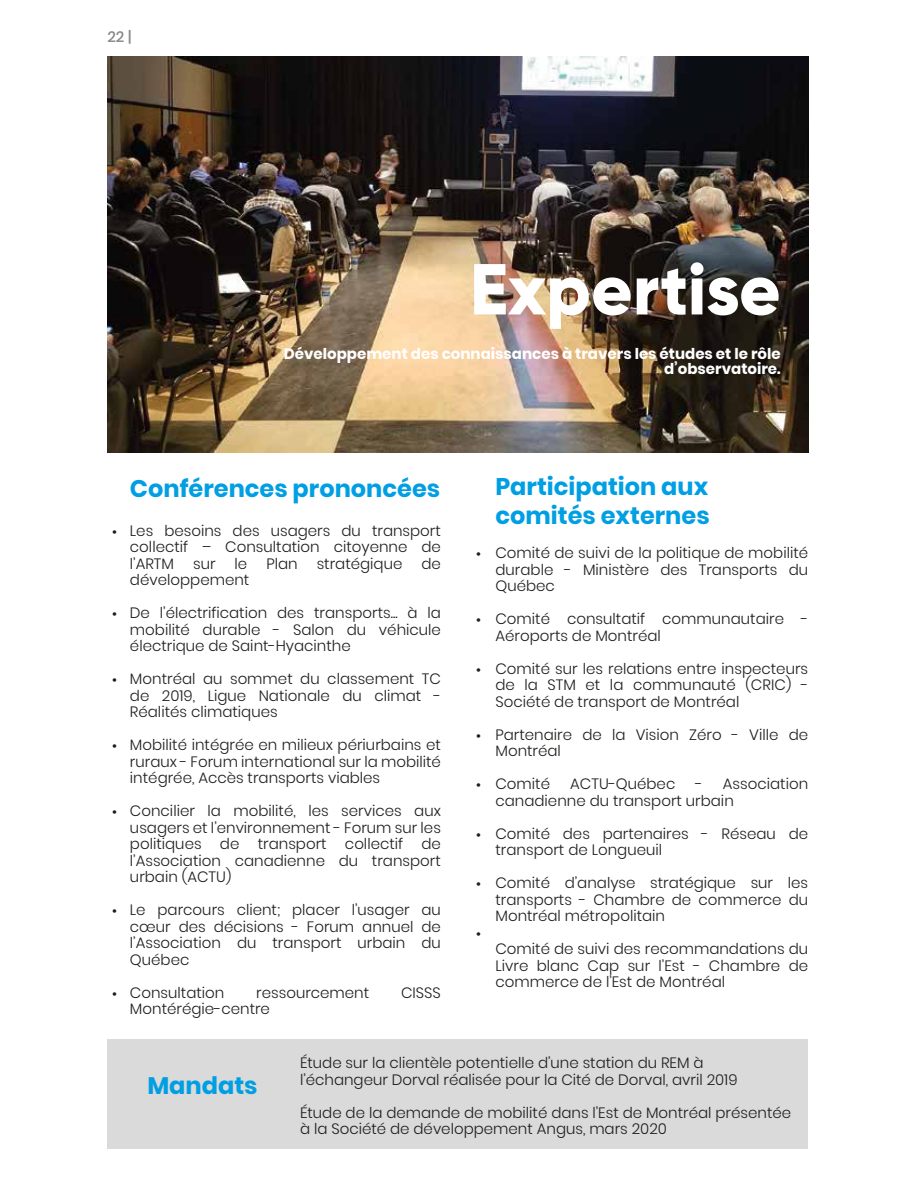
<style>
.page{position:relative;width:918px;height:1188px;background:#fff}
.page>*{position:absolute;margin:0;border:0;box-sizing:border-box;transform-origin:0 0}
.t1{font:800 72px "Gilroy";color:#fff}
.t2{font:700 24px/28.8px "Poppins";color:#009fe3}
.t3{font:300 15px/16.5px "Poppins";color:#1d1d1b;text-align:justify}
.t4{font:700 15px/15px "Poppins";color:#fff;text-align:right}
.t5{font:500 15px "Poppins";color:#878787}
</style>
<div class="page">
<img style="left:107px;top:57px;width:701px;height:395px">
<div style="left:107px;top:1040px;width:701px;height:109px;background:#dadada"></div>
<p class="t5" style="left:107px;top:28px;width:25px">22 |</p>
<h1 class="t1" style="left:470px;top:244px;width:312px">Expertise</h1>
<p class="t4" style="left:284px;top:347px;width:498px">Développement des connaissances à travers les études et le rôle d’observatoire.</p>
<p class="t3" style="left:112px;top:523px;width:6px">•</p>
<p class="t3" style="left:112px;top:606px;width:6px">•</p>
<p class="t3" style="left:112px;top:672px;width:6px">•</p>
<p class="t3" style="left:112px;top:738px;width:6px">•</p>
<p class="t3" style="left:112px;top:804px;width:6px">•</p>
<p class="t3" style="left:112px;top:903px;width:6px">•</p>
<p class="t3" style="left:112px;top:985px;width:6px">•</p>
<h2 class="t2" style="left:130px;top:474px;width:312px">Conférences prononcées</h2>
<p class="t3" style="left:130px;top:522px;width:312px">Les besoins des usagers du transport collectif – Consultation citoyenne de l’ARTM</p>
<p class="t3" style="left:193px;top:555px;width:24px">sur</p>
<p class="t3" style="left:235px;top:555px;width:14px">le</p>
<p class="t3" style="left:266px;top:555px;width:33px">Plan</p>
<p class="t3" style="left:317px;top:555px;width:87px">stratégique</p>
<p class="t3" style="left:421px;top:555px;width:21px">de</p>
<p class="t3" style="left:130px;top:572px;width:121px">développement</p>
<p class="t3" style="left:130px;top:605px;width:313px">De l’électrification des transports... à la mobilité durable - Salon du véhicule électrique de Saint-Hyacinthe</p>
<p class="t3" style="left:130px;top:671px;width:312px">Montréal au sommet du classement TC de 2019, Ligue Nationale du climat - Réalités climatiques</p>
<p class="t3" style="left:130px;top:737px;width:312px">Mobilité intégrée en milieux périurbains et ruraux - Forum international sur la mobilité intégrée, Accès transports viables</p>
<p class="t3" style="left:130px;top:803px;width:313px">Concilier la mobilité, les services aux usagers et l’environnement - Forum sur les politiques de transport collectif de l’Association canadienne du transport urbain (ACTU)</p>
<p class="t3" style="left:130px;top:902px;width:312px">Le parcours client; placer l’usager au cœur des décisions - Forum annuel de l’Association du transport urbain du Québec</p>
<p class="t3" style="left:130px;top:984px;width:96px">Consultation</p>
<p class="t3" style="left:256px;top:984px;width:115px">ressourcement</p>
<p class="t3" style="left:401px;top:984px;width:41px">CISSS</p>
<p class="t3" style="left:130px;top:1001px;width:142px">Montérégie-centre</p>
<p class="t3" style="left:476px;top:546px;width:6px">•</p>
<p class="t3" style="left:476px;top:612px;width:6px">•</p>
<p class="t3" style="left:476px;top:661px;width:6px">•</p>
<p class="t3" style="left:476px;top:727px;width:6px">•</p>
<p class="t3" style="left:476px;top:777px;width:6px">•</p>
<p class="t3" style="left:476px;top:826px;width:6px">•</p>
<p class="t3" style="left:476px;top:876px;width:6px">•</p>
<p class="t3" style="left:476px;top:925px;width:6px">•</p>
<h2 class="t2" style="left:495px;top:472px;width:216px">Participation aux comités externes</h2>
<p class="t3" style="left:495px;top:545px;width:314px">Comité de suivi de la politique de mobilité durable - Ministère des Transports du Québec</p>
<p class="t3" style="left:495px;top:611px;width:314px">Comité consultatif communautaire -<br>Aéroports de Montréal</p>
<p class="t3" style="left:495px;top:661px;width:314px">Comité sur les relations entre inspecteurs de la STM et la communauté (CRIC) - Société de transport de Montréal</p>
<p class="t3" style="left:495px;top:727px;width:314px">Partenaire de la Vision Zéro - Ville de<br>Montréal</p>
<p class="t3" style="left:495px;top:776px;width:56px">Comité</p>
<p class="t3" style="left:570px;top:776px;width:107px">ACTU-Québec</p>
<p class="t3" style="left:495px;top:776px;width:314px;text-indent:200px">- Association canadienne du transport urbain</p>
<p class="t3" style="left:495px;top:826px;width:314px">Comité des partenaires - Réseau de transport de Longueuil</p>
<p class="t3" style="left:495px;top:875px;width:314px">Comité d’analyse stratégique sur les transports - Chambre de commerce du Montréal métropolitain</p>
<p class="t3" style="left:495px;top:941px;width:314px">Comité de suivi des recommandations du Livre blanc Cap sur l’Est - Chambre de commerce de l’Est de Montréal</p>
<h2 class="t2" style="left:147px;top:1072px;width:112px">Mandats</h2>
<p class="t3" style="left:300px;top:1055px;width:439px">Étude sur la clientèle potentielle d’une station du REM à l’échangeur Dorval réalisée pour la Cité de Dorval, avril 2019</p>
<p class="t3" style="left:300px;top:1104px;width:493px">Étude de la demande de mobilité dans l’Est de Montréal présentée à la Société de développement Angus, mars 2020</p>
</div>
